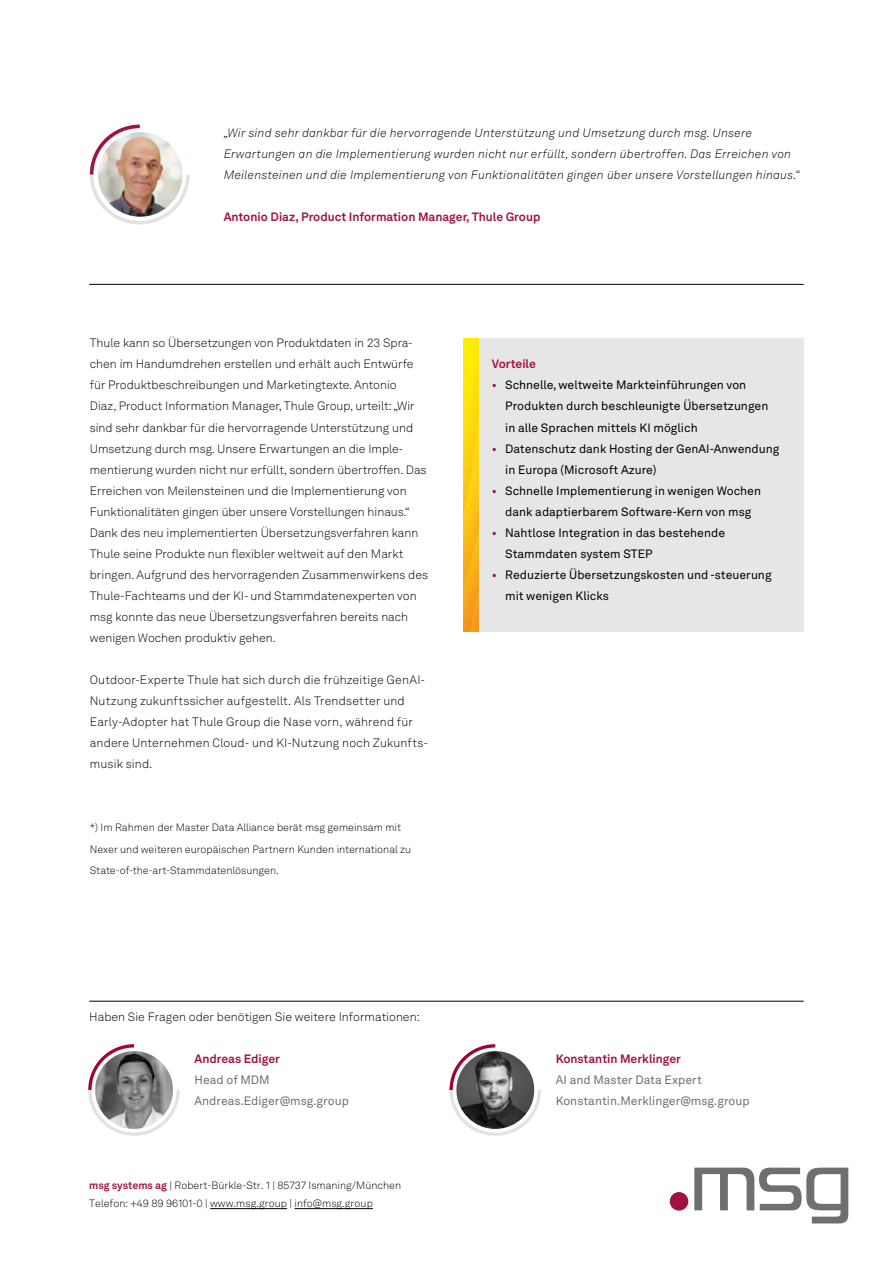
<style>
.page{position:relative;width:893px;height:1263px;background:#fff}
.page>*{position:absolute;margin:0;border:0;box-sizing:border-box;transform-origin:0 0}
.t1{font:300 12px/21px "Akkurat LL";color:#000}
.t2{font:12px/21px "Akkurat LL";color:#000}
.t3{font:italic 300 12px/21px "Akkurat LL";letter-spacing:.02em;color:#000}
.t4{font:700 12px "Akkurat LL";color:#a01441}
.t5{font:12px/21px "Akkurat LL";color:#6f6f6f}
.t6{font:300 10.5px/21px "Akkurat LL";color:#000}
.s1{font-weight:700;color:#a01441}
.s2{color:#a01441}
</style>
<div class="page">
<hr style="left:210px;top:1208px;width:77px;height:1px;background:#000">
<hr style="left:295px;top:1208px;width:78px;height:1px;background:#000">
<div style="left:670px;top:1192px;width:18px;height:18px;background:#a01340;border-radius:50%"></div>
<svg style="left:694px;top:1167px;width:154px;height:56px"></svg>
<hr style="left:89px;top:284px;width:715px;height:1px;background:#000">
<img style="left:89px;top:124px;width:101px;height:101px">
<hr style="left:89px;top:1001px;width:715px;height:1px;background:#000">
<div style="left:463px;top:338px;width:341px;height:293px;background:#e6e6e6"></div>
<svg style="left:463px;top:338px;width:16px;height:293px;background:#fac810"></svg>
<svg style="left:88px;top:1044px;width:92px;height:92px"></svg>
<svg style="left:449px;top:1044px;width:92px;height:92px"></svg>
<p class="t3" style="left:224px;top:122px;width:578px">„Wir sind sehr dankbar für die hervorragende Unterstützung und Umsetzung durch msg. Unsere<br>Erwartungen an die Implementierung wurden nicht nur erfüllt, sondern übertroffen. Das Erreichen von<br>Meilensteinen und die Implementierung von Funktionalitäten gingen über unsere Vorstellungen hinaus.“</p>
<p class="t4" style="left:224px;top:207px;width:318px">Antonio Diaz, Product Information Manager, Thule Group</p>
<p class="t1" style="left:90px;top:332px;width:340px">Thule kann so Übersetzungen von Produktdaten in 23 Spra&shy;chen im Handumdrehen erstellen und erhält auch Entwürfe für Produktbeschreibungen und Marketingtexte. Antonio<br>Diaz, Product Information Manager, Thule Group, urteilt: „Wir sind sehr dankbar für die hervorragende Unterstützung und Umsetzung durch msg. Unsere Erwartungen an die Imple&shy;mentierung wurden nicht nur erfüllt, sondern übertroffen. Das Erreichen von Meilensteinen und die Implementierung von Funktionalitäten gingen über unsere Vorstellungen hinaus.“ Dank des neu implementierten Übersetzungsverfahren kann Thule seine Produkte nun flexibler weltweit auf den Markt bringen. Aufgrund des hervorragenden Zusammenwirkens des Thule-Fachteams und der KI- und Stammdatenexperten von msg konnte das neue Übersetzungsverfahren bereits nach wenigen Wochen produktiv gehen.</p>
<p class="t1" style="left:90px;top:669px;width:340px">Outdoor-Experte Thule hat sich durch die frühzeitige GenAI-Nutzung zukunftssicher aufgestellt. Als Trendsetter und Early-Adopter hat Thule Group die Nase vorn, während für andere Unternehmen Cloud- und KI-Nutzung noch Zukunfts&shy;musik sind.</p>
<p class="t6" style="left:90px;top:817px;width:323px">*) Im Rahmen der Master Data Alliance berät msg gemeinsam mit<br>Nexer und weiteren europäischen Partnern Kunden international zu<br>State-of-the-art-Stammdatenlösungen.</p>
<p class="t1" style="left:89px;top:1006px;width:332px">Haben Sie Fragen oder benötigen Sie weitere Informationen:</p>
<p class="t4" style="left:195px;top:1049px;width:87px">Andreas Ediger</p>
<p class="t5" style="left:195px;top:1069px;width:156px">Head of MDM<br>Andreas.Ediger@msg.group</p>
<p class="t6" style="left:89px;top:1176px;width:313px;line-height:18px"><span class="s1">msg systems ag</span> | Robert-Bürkle-Str. 1 | 85737 Ismaning/München<br>Telefon: +49 89 96101-0 | www.msg.group | info@msg.group</p>
<p class="t4" style="left:492px;top:355px;width:46px">Vorteile</p>
<p class="t2" style="left:505px;top:374px;width:265px;text-indent:-13px"><span class="s2">•</span> Schnelle, weltweite Markteinführungen von<br>Produkten durch beschleunigte Übersetzungen in alle Sprachen mittels KI möglich</p>
<p class="t2" style="left:505px;top:437px;width:276px;text-indent:-13px"><span class="s2">•</span> Datenschutz dank Hosting der GenAI-Anwendung in Europa (Microsoft Azure)</p>
<p class="t2" style="left:492px;top:479px;width:271px;text-align:center"><span class="s2">•</span> Schnelle Implementierung in wenigen Wochen dank adaptierbarem Software-Kern von msg</p>
<p class="t2" style="left:505px;top:521px;width:221px;text-indent:-13px"><span class="s2">•</span> Nahtlose Integration in das bestehende<br>Stammdaten system STEP</p>
<p class="t2" style="left:505px;top:564px;width:268px;text-indent:-13px"><span class="s2">•</span> Reduzierte Übersetzungskosten und -steuerung mit wenigen Klicks</p>
<p class="t4" style="left:556px;top:1049px;width:127px">Konstantin Merklinger</p>
<p class="t5" style="left:556px;top:1069px;width:195px">AI and Master Data Expert<br>Konstantin.Merklinger@msg.group</p>
</div>
